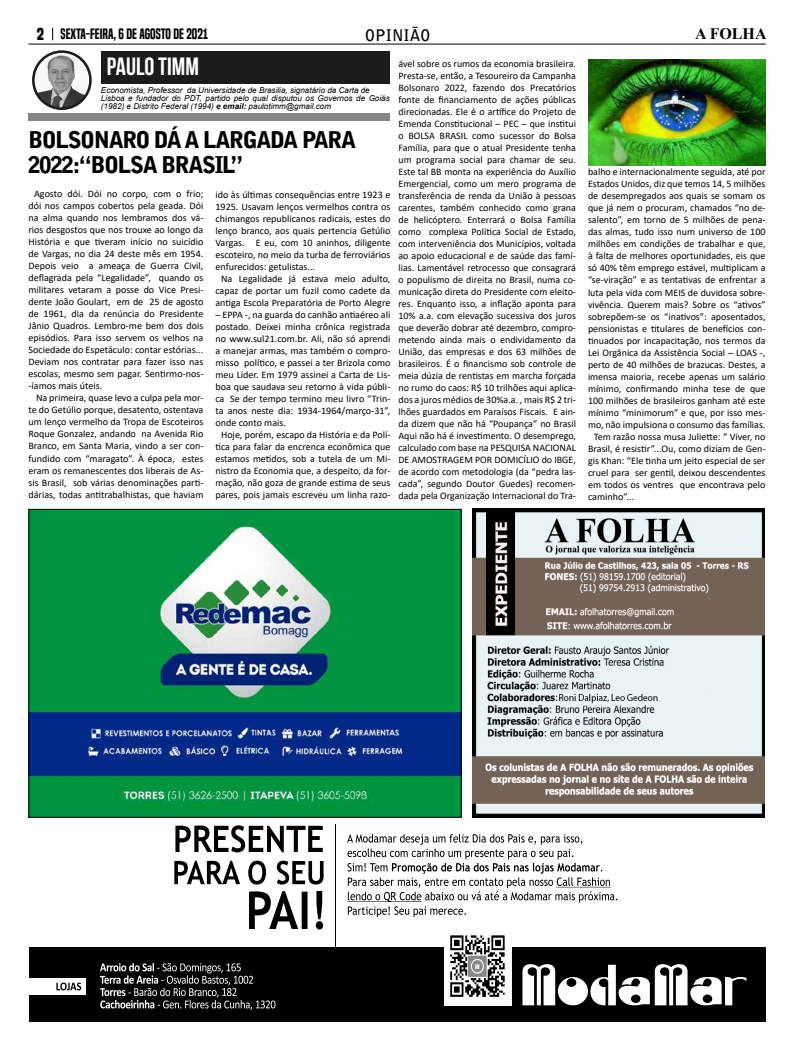
<style>
.page{position:relative;width:794px;height:1049px;background:#fff}
.page>*{position:absolute;margin:0;border:0;box-sizing:border-box;transform-origin:0 0}
.t1{font:25px "Bebas Neue";color:#fff}
.t2{font:900 23px/25px "Bell Gothic Std";letter-spacing:-.06em;color:#000}
.t3{font:700 16px "Bell Gothic Std";color:#000}
.t4{font:700 16px "Times New Roman";color:#000}
.t5{font:14px "Built Titling Sb";color:#000}
.t6{font:10px/12px "Calibri";color:#000;text-align:justify}
.t7{font:italic 8.1px/8px "Arial";color:#000}
.s1{font-family:"Built Titling Rg";font-weight:700;font-size:16px}
.s2{font-weight:700}
</style>
<div class="page">
<hr style="left:28px;top:44px;width:737px;height:1px;background:#000">
<svg style="left:52px;top:28px;width:1px;height:12px"></svg>
<img style="left:472px;top:509px;width:293px;height:309px">
<img style="left:30px;top:511px;width:429px;height:305px">
<div style="left:28px;top:509px;width:433px;height:309px;border:1px solid #000"></div>
<div style="left:29px;top:947px;width:737px;height:75px;background:#000"></div>
<svg style="left:522px;top:964px;width:224px;height:42px"></svg>
<div style="left:29px;top:978px;width:57px;height:17px;background:#fff"></div>
<svg style="left:56px;top:982px;width:25px;height:8px"></svg>
<svg style="left:100px;top:963px;width:175px;height:47px"></svg>
<img style="left:445px;top:935px;width:66px;height:70px">
<svg style="left:347px;top:834px;width:270px;height:83px"></svg>
<svg style="left:175px;top:825px;width:148px;height:27px"></svg>
<svg style="left:174px;top:860px;width:149px;height:24px"></svg>
<svg style="left:249px;top:891px;width:74px;height:38px"></svg>
<hr style="left:335px;top:824px;width:1px;height:142px;background:#000">
<img style="left:34px;top:53px;width:55px;height:56px">
<div style="left:101px;top:51px;width:289px;height:32px;background:#1c1c1c"></div>
<div style="left:32px;top:50px;width:60px;height:60px;border:3px solid #1c1c1c;border-radius:50%"></div>
<div style="left:28px;top:113px;width:362px;height:7px;background:#878787"></div>
<img style="left:588px;top:59px;width:177px;height:106px">
<h3 class="t3" style="left:365px;top:26px;width:66px">OPINIÃO</h3>
<h3 class="t5" style="left:37px;top:25px;width:173px"><span class="s1">2</span> SEXTA-FEIRA, 6 DE AGOSTO DE 2021</h3>
<h3 class="t4" style="left:695px;top:22px;width:73px">A FOLHA</h3>
<p class="t6" style="left:398px;top:57px;width:179px">ável sobre os rumos da economia brasileira.<br>Presta-se, então, a Tesoureiro da Campanha Bolsonaro 2022, fazendo dos Precatórios fonte de financiamento de ações públicas direcionadas. Ele é o artífice do Projeto de Emenda Constitucional – PEC – que institui o BOLSA BRASIL como sucessor do Bolsa Família, para que o atual Presidente tenha um programa social para chamar de seu.<br>Este tal BB monta na experiência do Auxílio Emergencial, como um mero programa de transferência de renda da União à pessoas carentes, também conhecido como grana de helicóptero. Enterrará o Bolsa Família como complexa Política Social de Estado, com interveniência dos Municípios, voltada ao apoio educacional e de saúde das famí&shy;lias. Lamentável retrocesso que consagrará o populismo de direita no Brasil, numa co&shy;municação direta do Presidente com eleito&shy;res. Enquanto isso, a inflação aponta para 10% a.a. com elevação sucessiva dos juros que deverão dobrar até dezembro, compro&shy;metendo ainda mais o endividamento da União, das empresas e dos 63 milhões de brasileiros. É o financismo sob controle de meia dúzia de rentistas em marcha forçada no rumo do caos: R$ 10 trilhões aqui aplica&shy;dos a juros médios de 30%a.a. , mais R$ 2 tri&shy;lhões guardados em Paraísos Fiscais. E ain&shy;da dizem que não há “Poupança” no Brasil Aqui não há é investimento. O desemprego, calculado com base na PESQUISA NACIONAL DE AMOSTRAGEM POR DOMICÍLIO do IBGE, de acordo com metodologia (da “pedra las&shy;cada”, segundo Doutor Guedes) recomen&shy;dada pela Organização Internacional do Tra-</p>
<h1 class="t1" style="left:107px;top:53px;width:94px">PAULO TIMM</h1>
<p class="t7" style="left:101px;top:86px;width:290px">Economista, Professor da Universidade de Brasilia, signatário da Carta de<br>Lisboa e fundador do PDT, partido pelo qual disputou os Governos de Goiás (1982) e Distrito Federal (1994) <span class="s2">e email:</span> paulotimm@gmail.com</p>
<h2 class="t2" style="left:28px;top:127px;width:329px">BOLSONARO DÁ A LARGADA PARA<br>2022:“BOLSA BRASIL”</h2>
<p class="t6" style="left:588px;top:166px;width:179px">balho e internacionalmente seguida, até por</p>
<p class="t6" style="left:588px;top:178px;width:179px">Estados Unidos, diz que temos 14, 5 milhões</p>
<p class="t6" style="left:588px;top:190px;width:179px">de desempregados aos quais se somam os</p>
<p class="t6" style="left:588px;top:202px;width:179px">que já nem o procuram, chamados “no de-</p>
<p class="t6" style="left:588px;top:214px;width:179px">salento”, em torno de 5 milhões de pena-</p>
<p class="t6" style="left:588px;top:226px;width:179px">das almas, tudo isso num universo de 100</p>
<p class="t6" style="left:588px;top:238px;width:179px">milhões em condições de trabalhar e que,</p>
<p class="t6" style="left:588px;top:250px;width:179px">à falta de melhores oportunidades, eis que</p>
<p class="t6" style="left:588px;top:262px;width:179px">só 40% têm emprego estável, multiplicam a</p>
<p class="t6" style="left:588px;top:274px;width:179px">“se-viração” e as tentativas de enfrentar a</p>
<p class="t6" style="left:588px;top:286px;width:179px">luta pela vida com MEIS de duvidosa sobre-</p>
<p class="t6" style="left:588px;top:298px;width:179px">vivência. Querem mais? Sobre os “ativos”</p>
<p class="t6" style="left:588px;top:310px;width:179px">sobrepõem-se os “inativos”: aposentados,</p>
<p class="t6" style="left:588px;top:322px;width:179px">pensionistas e titulares de benefícios con-</p>
<p class="t6" style="left:588px;top:334px;width:179px">tinuados por incapacitação, nos termos da</p>
<p class="t6" style="left:588px;top:346px;width:179px">Lei Orgânica da Assistência Social – LOAS -,</p>
<p class="t6" style="left:588px;top:358px;width:179px">perto de 40 milhões de brazucas. Destes, a</p>
<p class="t6" style="left:588px;top:370px;width:179px">imensa maioria, recebe apenas um salário</p>
<p class="t6" style="left:588px;top:382px;width:179px">mínimo, confirmando minha tese de que</p>
<p class="t6" style="left:588px;top:394px;width:179px">100 milhões de brasileiros ganham até este</p>
<p class="t6" style="left:588px;top:406px;width:179px">mínimo “minimorum” e que, por isso mes-</p>
<p class="t6" style="left:588px;top:418px;width:179px">mo, não impulsiona o consumo das famílias.</p>
<p class="t6" style="left:593px;top:430px;width:173px">Tem razão nossa musa Juliette: “ Viver, no</p>
<p class="t6" style="left:588px;top:442px;width:179px">Brasil, é resistir”...Ou, como diziam de Gen-</p>
<p class="t6" style="left:588px;top:454px;width:179px">gis Khan: “Ele tinha um jeito especial de ser</p>
<p class="t6" style="left:588px;top:466px;width:179px">cruel para ser gentil, deixou descendentes</p>
<p class="t6" style="left:588px;top:478px;width:179px">em todos os ventres que encontrava pelo</p>
<p class="t6" style="left:588px;top:490px;width:48px">caminho”...</p>
<p class="t6" style="left:28px;top:188px;width:176px;text-indent:6px">Agosto dói. Dói no corpo, com o frio; dói nos campos cobertos pela geada. Dói na alma quando nos lembramos dos vá&shy;rios desgostos que nos trouxe ao longo da História e que tiveram início no suicídio de Vargas, no dia 24 deste mês em 1954.<br>Depois veio a ameaça de Guerra Civil, deflagrada pela “Legalidade”, quando os militares vetaram a posse do Vice Presi&shy;dente João Goulart, em de 25 de agosto de 1961, dia da renúncia do Presidente Jânio Quadros. Lembro-me bem dos dois episódios. Para isso servem os velhos na Sociedade do Espetáculo: contar estórias...<br>Deviam nos contratar para fazer isso nas escolas, mesmo sem pagar. Sentirmo-nos--íamos mais úteis.</p>
<p class="t6" style="left:28px;top:392px;width:176px;text-indent:8px">Na primeira, quase levo a culpa pela mor&shy;te do Getúlio porque, desatento, ostentava um lenço vermelho da Tropa de Escoteiros Roque Gonzalez, andando na Avenida Rio Branco, em Santa Maria, vindo a ser con&shy;fundido com “maragato”. À época, estes eram os remanescentes dos liberais de As&shy;sis Brasil, sob várias denominações parti&shy;dárias, todas antitrabalhistas, que haviam</p>
<p class="t6" style="left:215px;top:189px;width:176px">ido às últimas consequências entre 1923 e</p>
<p class="t6" style="left:215px;top:201px;width:176px">1925. Usavam lenços vermelhos contra os</p>
<p class="t6" style="left:215px;top:213px;width:176px">chimangos republicanos radicais, estes do</p>
<p class="t6" style="left:215px;top:225px;width:176px">lenço branco, aos quais pertencia Getúlio</p>
<p class="t6" style="left:215px;top:237px;width:176px">Vargas. E eu, com 10 aninhos, diligente</p>
<p class="t6" style="left:215px;top:249px;width:176px">escoteiro, no meio da turba de ferroviários</p>
<p class="t6" style="left:215px;top:261px;width:101px">enfurecidos: getulistas...</p>
<p class="t6" style="left:221px;top:273px;width:171px">Na Legalidade já estava meio adulto,</p>
<p class="t6" style="left:215px;top:285px;width:176px">capaz de portar um fuzil como cadete da</p>
<p class="t6" style="left:215px;top:297px;width:176px">antiga Escola Preparatória de Porto Alegre</p>
<p class="t6" style="left:215px;top:309px;width:176px">– EPPA -, na guarda do canhão antiaéreo ali</p>
<p class="t6" style="left:215px;top:321px;width:176px">postado. Deixei minha crônica registrada</p>
<p class="t6" style="left:215px;top:333px;width:176px">no www.sul21.com.br. Ali, não só aprendi</p>
<p class="t6" style="left:215px;top:345px;width:176px">a manejar armas, mas também o compro-</p>
<p class="t6" style="left:215px;top:357px;width:176px">misso político, e passei a ter Brizola como</p>
<p class="t6" style="left:215px;top:369px;width:176px">meu Líder. Em 1979 assinei a Carta de Lis-</p>
<p class="t6" style="left:215px;top:381px;width:176px">boa que saudava seu retorno à vida públi-</p>
<p class="t6" style="left:215px;top:393px;width:176px">ca Se der tempo termino meu livro “Trin-</p>
<p class="t6" style="left:215px;top:405px;width:176px">ta anos neste dia: 1934-1964/março-31”,</p>
<p class="t6" style="left:215px;top:417px;width:72px">onde conto mais.</p>
<p class="t6" style="left:221px;top:429px;width:171px">Hoje, porém, escapo da História e da Polí-</p>
<p class="t6" style="left:215px;top:441px;width:176px">tica para falar da encrenca econômica que</p>
<p class="t6" style="left:215px;top:453px;width:176px">estamos metidos, sob a tutela de um Mi-</p>
<p class="t6" style="left:215px;top:465px;width:176px">nistro da Economia que, a despeito, da for-</p>
<p class="t6" style="left:215px;top:477px;width:176px">mação, não goza de grande estima de seus</p>
<p class="t6" style="left:215px;top:489px;width:176px">pares, pois jamais escreveu um linha razo-</p>
</div>
